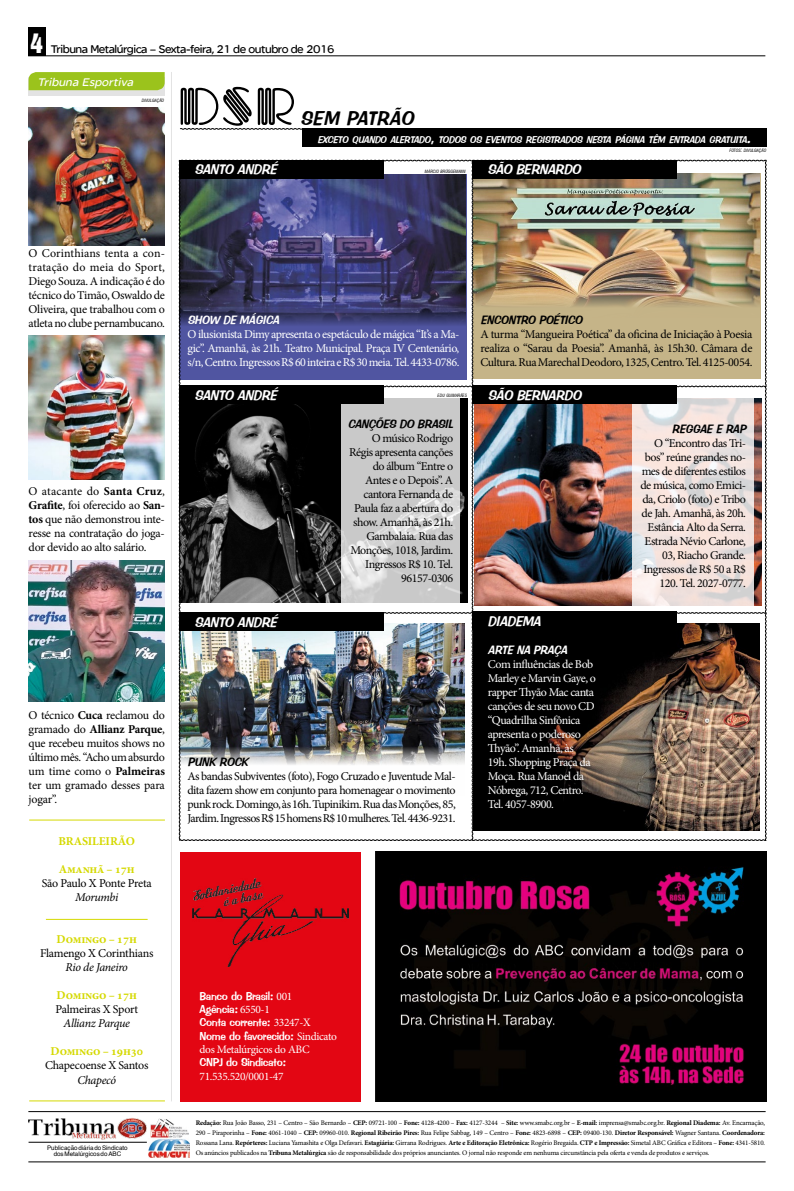
<style>
.page{position:relative;width:794px;height:1191px;background:#fff}
.page>*{position:absolute;margin:0;border:0;box-sizing:border-box;transform-origin:0 0}
.t1{font:55px "Piccadilly D";color:#000}
.t2{font:italic 19.8px "Impress BT";color:#000}
.t3{font:italic 14px "Impress BT";letter-spacing:.07em;color:#fff}
.t4{font:italic 14px "Impress BT";color:#fff}
.t5{font:12px/14px "Minion Pro";letter-spacing:-.04em;color:#000;text-align:justify}
.t6{font:12px/14px "Minion Pro";letter-spacing:-.04em;color:#fff}
.t7{font:700 12px "Minion Pro";letter-spacing:-.02em;color:#d5d900}
.t8{font:12px "Minion Pro";letter-spacing:-.02em;color:#000}
.t9{font:12px "SE Optimist Semi";letter-spacing:-.04em;color:#000}
.t10{font:italic 12px "Impress BT";letter-spacing:.06em;color:#000}
.t11{font:italic 12px "Minion Pro";letter-spacing:-.03em;color:#000}
.t12{font:italic 12px "Impress BT";letter-spacing:.06em;color:#fff}
.t13{font:italic 12px "SE Optimist Semi";color:#fff}
.t14{font:11.4px/13.3px "Impress BT";letter-spacing:-.03em;color:#fff}
.t15{font:11.4px "Minion Pro";letter-spacing:-.03em;color:#fff}
.t16{font:italic 9.8px "Impress BT";color:#fff}
.t17{font:7px/10px "Minion Pro";letter-spacing:-.02em;color:#000;text-align:justify}
.t18{font:6.2px/6.2px "Helvetica";color:#000;text-align:center}
.t19{font:italic condensed 4.4px "Swiss 721 BT";color:#000}
.s1{font-family:"Helvetica Inserat";font-size:25px;color:#fff}
.s2{font-size:14px}
.s3{font-size:6.2px}
.s4{font-weight:700}
.s5{font-family:"Minion Pro"}
</style>
<div class="page">
<div style="left:28px;top:27px;width:17px;height:29px;background:#000"></div>
<hr style="left:28px;top:55px;width:737px;height:1px;background:#000">
<img style="left:29px;top:1118px;width:118px;height:22px">
<hr style="left:28px;top:1111px;width:737px;height:1px;background:#000">
<img style="left:148px;top:1138px;width:41px;height:19px">
<hr style="left:28px;top:1161px;width:737px;height:1px;background:#000">
<hr style="left:29px;top:1141px;width:118px;height:1px;background:#000">
<img style="left:151px;top:1118px;width:37px;height:19px">
<hr style="left:171px;top:72px;width:1px;height:1029px;background:#e3e3e3">
<svg style="left:29px;top:90px;width:136px;height:6px"></svg>
<svg style="left:29px;top:72px;width:136px;height:18px;background:#9cc31f"></svg>
<img style="left:29px;top:108px;width:136px;height:137px">
<img style="left:29px;top:560px;width:136px;height:142px">
<img style="left:29px;top:335px;width:136px;height:145px">
<hr style="left:29px;top:819px;width:136px;height:1px;background:#d5d900">
<hr style="left:46px;top:919px;width:102px;height:1px;background:#d5d900">
<hr style="left:29px;top:1100px;width:136px;height:1px;background:#d5d900">
<div style="left:302px;top:129px;width:464px;height:18px;background:#000"></div>
<svg style="left:180px;top:128px;width:586px;height:2px"></svg>
<img style="left:179px;top:160px;width:587px;height:681px">
<div style="left:472px;top:386px;width:205px;height:18px;background:#000"></div>
<div style="left:180px;top:851px;width:180px;height:250px;background:#e30613"></div>
<img style="left:376px;top:851px;width:390px;height:250px">
<img style="left:192px;top:878px;width:156px;height:89px">
<p class="t9" style="left:30px;top:42px;width:306px"><span class="s1">4</span> Tribuna Metalúrgica – Sexta-feira, 21 de outubro de 2016</p>
<p class="t13" style="left:37px;top:75px;width:100px">Tribuna Esportiva</p>
<p class="t19" style="left:142px;top:98px;width:24px">DIVULGAÇÃO</p>
<h1 class="t1" style="left:178px;top:78px;width:118px">DSR</h1>
<h2 class="t2" style="left:300px;top:106px;width:120px">SEM PATRÃO</h2>
<p class="t16" style="left:317px;top:134px;width:54px">EXCETO QUANDO</p>
<p class="t16" style="left:390px;top:134px;width:60px">ALERTADO <span class="s2">,</span>TODOS</p>
<p class="t16" style="left:469px;top:134px;width:92px">OS EVENTOS REGISTRADOS</p>
<p class="t16" style="left:586px;top:134px;width:104px">NESTA PÁGINA TÊM ENTRADA</p>
<p class="t16" style="left:709px;top:134px;width:47px">GRATUITA<span class="s2">.</span></p>
<p class="t3" style="left:194px;top:161px;width:88px">SANTO ANDRÉ</p>
<p class="t19" style="left:425px;top:169px;width:42px">MÁRCIO BRÜGGEMANN</p>
<p class="t4" style="left:487px;top:161px;width:99px">SÃO BERNARDO</p>
<p class="t19" style="left:729px;top:148px;width:38px">FOTOS<span class="s3">:</span> DIVULGAÇÃO</p>
<p class="t5" style="left:29px;top:246px;width:138px">O Corinthians tenta a con&shy;tratação do meia do Sport, Diego Souza. A indicação é do técnico do Timão, Oswaldo de Oliveira, que trabalhou com o atleta no clube pernambucano.</p>
<p class="t5" style="left:29px;top:484px;width:138px">O atacante do <span class="s4">Santa Cruz</span>, <span class="s4">Grafite</span>, foi oferecido ao <span class="s4">San&shy;tos</span> que não demonstrou inte&shy;resse na contratação do joga&shy;dor devido ao alto salário.</p>
<p class="t5" style="left:29px;top:708px;width:138px">O técnico <span class="s4">Cuca</span> reclamou do gramado do <span class="s4">Allianz Parque</span>, que recebeu muitos shows no último mês. “Acho um absurdo um time como o <span class="s4">Palmeiras </span>ter um gramado desses para jogar”.</p>
<p class="t7" style="left:58px;top:833px;width:15px">Brasi</p>
<p class="t7" style="left:92px;top:833px;width:43px">leirão</p>
<p class="t7" style="left:59px;top:861px;width:78px">Amanhã – 17h</p>
<p class="t5" style="left:42px;top:876px;width:112px">São Paulo X Ponte Preta</p>
<p class="t11" style="left:75px;top:889px;width:45px">Morumbi</p>
<p class="t7" style="left:57px;top:931px;width:82px">Domingo – 17h</p>
<p class="t8" style="left:40px;top:945px;width:115px">Flamengo X Corinthians</p>
<p class="t11" style="left:66px;top:959px;width:64px">Rio de Janeiro</p>
<p class="t7" style="left:57px;top:987px;width:82px">Domingo – 17h</p>
<p class="t8" style="left:55px;top:1001px;width:84px">Palmeiras X Sport</p>
<p class="t11" style="left:64px;top:1015px;width:68px">Allianz Parque</p>
<p class="t7" style="left:51px;top:1043px;width:94px">Domingo – 19h30</p>
<p class="t8" style="left:45px;top:1057px;width:105px">Chapecoense X Santos</p>
<p class="t11" style="left:77px;top:1071px;width:40px">Chapecó</p>
<p class="t18" style="left:47px;top:1144px;width:82px">Publicação diária do Sindicato dos Metalúrgicos do ABC</p>
<p class="t12" style="left:187px;top:312px;width:96px">SHOW DEMÁGICA</p>
<p class="t6" style="left:187px;top:327px;width:273px;text-align:justify">O ilusionista Dimy apresenta o espetáculo de mágica “It’s a Ma&shy;gic”. Amanhã, às 21h. Teatro Municipal. Praça IV Centenário, s/n, Centro. Ingressos R$ 60 inteira e R$ 30 meia. Tel. 4433-0786.</p>
<p class="t3" style="left:194px;top:387px;width:88px">SANTO ANDRÉ</p>
<p class="t19" style="left:438px;top:393px;width:31px">EDU GUIMARÃES</p>
<p class="t3" style="left:194px;top:613px;width:88px">SANTO ANDRÉ</p>
<p class="t10" style="left:348px;top:417px;width:110px">CANÇÕES DO BRAS IL</p>
<p class="t5" style="left:349px;top:431px;width:105px;text-align:right">O músico Rodrigo<br>Régis apresenta canções do álbum “Entre o<br>Antes e o Depois”. A cantora Fernanda de<br>Paula faz a abertura do show. Amanhã, às 21h.<br>Gambalaia. Rua das<br>Monções, 1018, Jardim.<br>Ingressos R$ 10. Tel.<br>96157-0306</p>
<p class="t10" style="left:187px;top:754px;width:66px">PUN K ROCK</p>
<p class="t5" style="left:187px;top:769px;width:270px">As bandas Subviventes (foto), Fogo Cruzado e Juventude Mal&shy;dita fazem show em conjunto para homenagear o movimento punk rock. Domingo, às 16h. Tupinikim. Rua das Monções, 85, Jardim. Ingressos R$ 15 homens R$ 10 mulheres. Tel. 4436-9231.</p>
<p class="t10" style="left:480px;top:312px;width:106px">ENCONTRO POÉTICO</p>
<p class="t5" style="left:480px;top:327px;width:273px">A turma “Mangueira Poética” da oficina de Iniciação à Poesia realiza o “Sarau da Poesia”. Amanhã, às 15h30. Câmara de Cultura. Rua Marechal Deodoro, 1325, Centro. Tel. 4125-0054.</p>
<p class="t4" style="left:488px;top:387px;width:99px">SÃO BERNARDO</p>
<p class="t3" style="left:487px;top:612px;width:59px">DIADEMA</p>
<p class="t12" style="left:488px;top:643px;width:84px">ARTENAPRAÇA</p>
<p class="t6" style="left:488px;top:657px;width:109px">Com influências de Bob<br>Marley e Marvin Gaye, o rapper Thyão Mac canta canções de seu novo CD “Quadrilha Sinfônica apresenta o poderoso<br>Thyão”. Amanhã, às<br>19h. Shopping Praça da<br>Moça. Rua Manoel da<br>Nóbrega, 712, Centro.<br>Tel. 4057-8900.</p>
<p class="t10" style="left:672px;top:422px;width:79px">REGGAEERAP</p>
<p class="t5" style="left:640px;top:436px;width:107px;text-align:right">O “Encontro das Tri&shy;bos” reúne grandes no&shy;mes de diferentes estilos de música, como Emici&shy;da, Criolo (foto) e Tribo de Jah. Amanhã, às 20h.<br>Estância Alto da Serra.<br>Estrada Névio Carlone,<br>03, Riacho Grande.<br>Ingressos de R$ 50 a R$<br>120. Tel. 2027-0777.</p>
<p class="t14" style="left:200px;top:989px;width:139px">Banco do Brasil: <span class="s5">001<br></span>Agência: <span class="s5">6550-1<br></span>Conta corrente: <span class="s5">33247-X<br></span>Nome do favorecido: <span class="s5">Sindicato</span></p>
<p class="t15" style="left:200px;top:1041px;width:112px">dos Metalúrgicos do ABC</p>
<p class="t14" style="left:200px;top:1056px;width:88px">CNPJ do Sindicato:</p>
<p class="t15" style="left:200px;top:1068px;width:85px">71.535.520/0001-47</p>
<p class="t17" style="left:196px;top:1117px;width:571px"><span class="s4">Redação:</span> Rua João Basso, 231 – Centro – São Bernardo – <span class="s4">CEP:</span> 09721-100 – <span class="s4">Fone:</span> 4128-4200 – <span class="s4">Fax:</span> 4127-3244 – <span class="s4">Site:</span> www.smabc.org.br – <span class="s4">E-mail:</span> imprensa@smabc.org.br. <span class="s4">Regional Diadema:</span> Av. Encarnação, 290 – Piraporinha – <span class="s4">Fone:</span> 4061-1040 – <span class="s4">CEP:</span> 09960-010. <span class="s4">Regional Ribeirão Pires:</span> Rua Felipe Sabbag, 149 – Centro – <span class="s4">Fone:</span> 4823-6898 – <span class="s4">CEP:</span> 09400-130. <span class="s4">Diretor Responsável:</span> Wagner Santana. <span class="s4">Coordenadora:<br></span>Rossana Lana. <span class="s4">Repórteres:</span> Luciana Yamashita e Olga Defavari. <span class="s4">Estagiária:</span> Girrana Rodrigues. <span class="s4">Arte e Editoração Eletrônica:</span> Rogério Bregaida. <span class="s4">CTP e Impressão:</span> Simetal ABC Gráfica e Editora – <span class="s4">Fone:</span> 4341-5810.<br>Os anúncios publicados na <span class="s4">Tribuna Metalúrgica</span> são de responsabilidade dos próprios anunciantes. O jornal não responde em nenhuma circunstância pela oferta e venda de produtos e serviços.</p>
</div>
